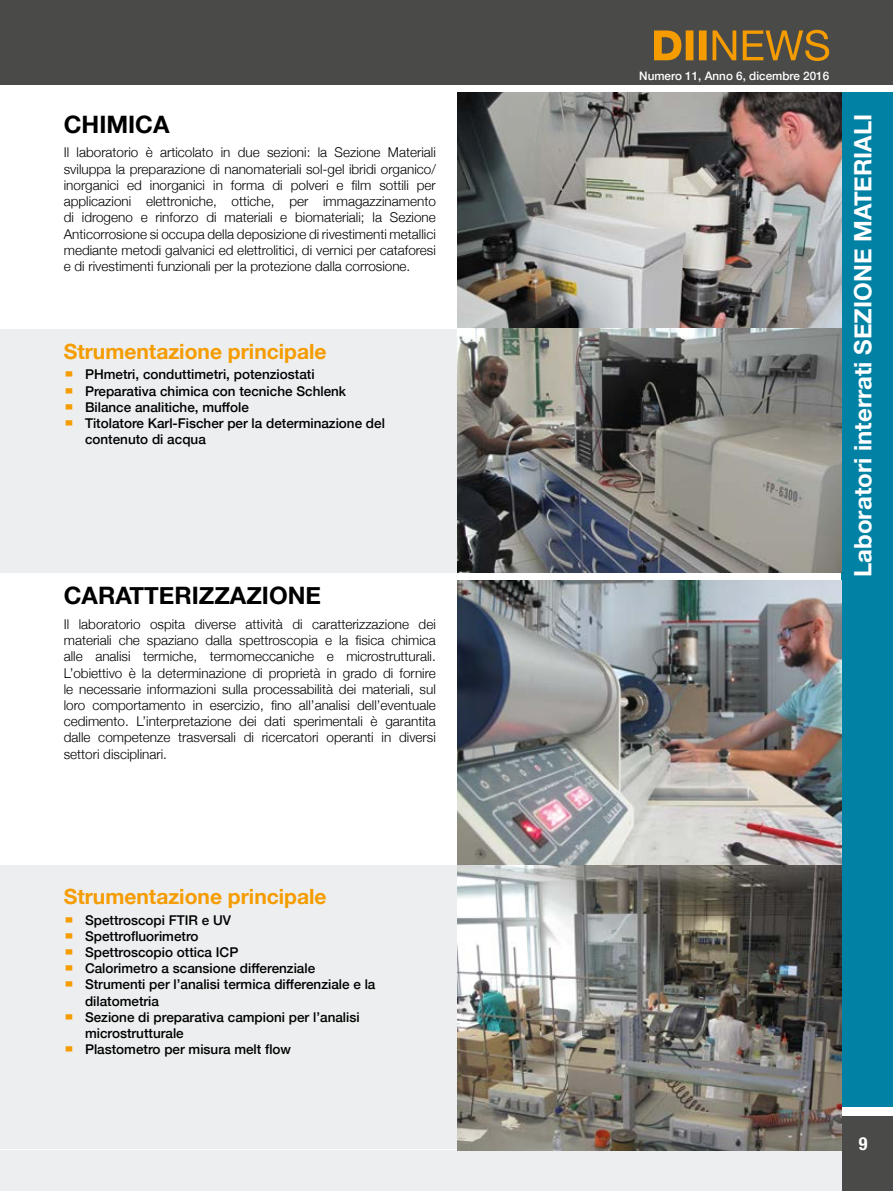
<style>
.page{position:relative;width:893px;height:1191px;background:#fff}
.page>*{position:absolute;margin:0;border:0;box-sizing:border-box;transform-origin:0 0}
.t1{font:700 24px "Helvetica Neue";color:#fff}
.t2{font:700 24px "Helvetica Neue";color:#000}
.t3{font:700 21px "Helvetica Neue";color:#f59c00}
.t4{font:700 condensed 18px "Helvetica Neue";color:#fff}
.t5{font:300 13.5px/16.2px "Helvetica Neue";color:#000;text-align:justify}
.t6{font:500 13.5px/16.2px "Helvetica Neue";color:#000}
.t7{font:500 11.7px "Helvetica Neue";color:#fff}
.s1{font-family:"Blackoak Std";font-weight:400;color:#f59c00}
</style>
<div class="page">
<div style="left:0;top:1149px;width:893px;height:42px;background:#edeeef"></div>
<div style="left:0;top:865px;width:457px;height:284px;background:#edeeef"></div>
<div style="left:0;top:329px;width:457px;height:243px;background:#edeeef"></div>
<div style="left:842px;top:92px;width:51px;height:1032px;background:#0181a3"></div>
<img style="left:457px;top:92px;width:385px;height:480px">
<img style="left:457px;top:581px;width:385px;height:569px">
<div style="left:0;top:0;width:893px;height:85px;background:#4a4a49"></div>
<div style="left:842px;top:1115px;width:51px;height:76px;background:#4a4a49"></div>
<div style="left:842px;top:1107px;width:51px;height:8px;background:#fff"></div>
<svg style="left:654px;top:30px;width:175px;height:31px"></svg>
<h1 class="t2" style="left:64px;top:105px;width:107px">CHIMICA</h1>
<p class="t5" style="left:64px;top:144px;width:374px">Il laboratorio è articolato in due sezioni: la Sezione Materiali sviluppa la preparazione di nanomateriali sol-gel ibridi organico/ inorganici ed inorganici in forma di polveri e film sottili per applicazioni elettroniche, ottiche, per immagazzinamento di idrogeno e rinforzo di materiali e biomateriali; la Sezione Anticorrosione si occupa della deposizione di rivestimenti metallici mediante metodi galvanici ed elettrolitici, di vernici per cataforesi e di rivestimenti funzionali per la protezione dalla corrosione.</p>
<h2 class="t3" style="left:64px;top:335px;width:264px">Strumentazione principale</h2>
<p class="t6" style="left:64px;top:365px;width:252px"><span class="s1">•</span> PHmetri, conduttimetri, potenziostati</p>
<p class="t6" style="left:64px;top:382px;width:284px"><span class="s1">•</span> Preparativa chimica con tecniche Schlenk</p>
<p class="t6" style="left:64px;top:398px;width:187px"><span class="s1">•</span> Bilance analitiche, muffole</p>
<p class="t6" style="left:85px;top:414px;width:301px;text-indent:-21px"><span class="s1">•</span> Titolatore Karl-Fischer per la determinazione del contenuto di acqua</p>
<h1 class="t2" style="left:64px;top:577px;width:259px">CARATTERIZZAZIONE</h1>
<p class="t5" style="left:64px;top:615px;width:374px">Il laboratorio ospita diverse attività di caratterizzazione dei materiali che spaziano dalla spettroscopia e la fisica chimica alle analisi termiche, termomeccaniche e microstrutturali.<br>L’obiettivo è la determinazione di proprietà in grado di fornire le necessarie informazioni sulla processabilità dei materiali, sul loro comportamento in esercizio, fino all’analisi dell’eventuale cedimento. L’interpretazione dei dati sperimentali è garantita dalle competenze trasversali di ricercatori operanti in diversi settori disciplinari.</p>
<h2 class="t3" style="left:64px;top:880px;width:264px">Strumentazione principale</h2>
<p class="t6" style="left:64px;top:910px;width:169px"><span class="s1">•</span> Spettroscopi FTIR e UV</p>
<p class="t6" style="left:64px;top:926px;width:136px"><span class="s1">•</span> Spettrofluorimetro</p>
<p class="t6" style="left:64px;top:943px;width:176px"><span class="s1">•</span> Spettroscopio ottica ICP</p>
<p class="t6" style="left:64px;top:959px;width:253px"><span class="s1">•</span> Calorimetro a scansione differenziale</p>
<p class="t6" style="left:85px;top:975px;width:292px;text-indent:-21px"><span class="s1">•</span> Strumenti per l’analisi termica differenziale e la dilatometria</p>
<p class="t6" style="left:85px;top:1007px;width:276px;text-indent:-21px"><span class="s1">•</span> Sezione di preparativa campioni per l’analisi microstrutturale</p>
<p class="t6" style="left:64px;top:1040px;width:229px"><span class="s1">•</span> Plastometro per misura melt flow</p>
<p class="t7" style="left:639px;top:66px;width:191px">Numero 11, Anno 6, dicembre 2016</p>
<h1 class="t1" style="left:844px;top:577px;width:464px;rotate:-90deg">Laboratori interrati SEZIONE MATERIALI</h1>
<h3 class="t4" style="left:859px;top:1132px;width:10px">9</h3>
</div>
